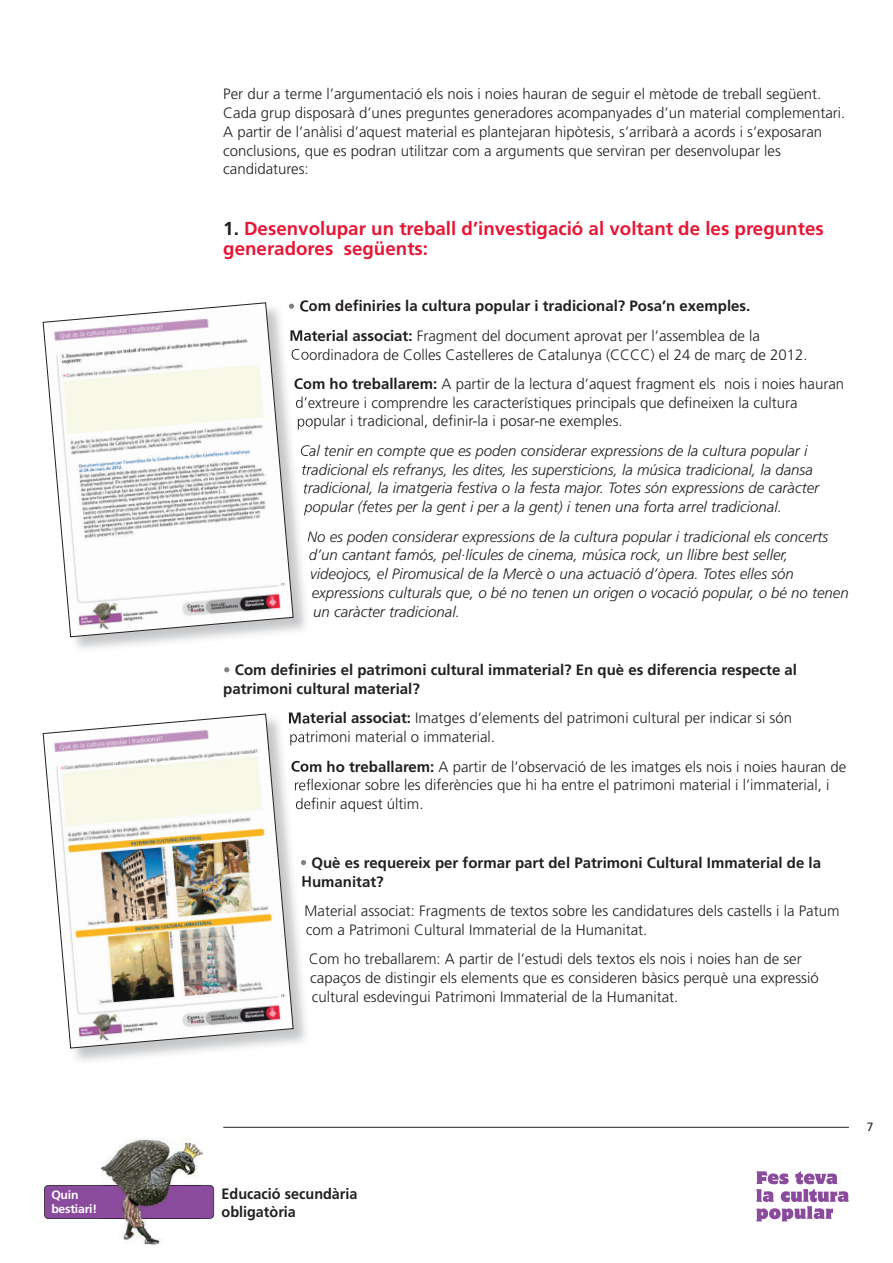
<style>
.page{position:relative;width:893px;height:1263px;background:#fff}
.page>*{position:absolute;margin:0;border:0;box-sizing:border-box;transform-origin:0 0}
.t1{font:700 18.75px/20.2px "Frutiger LT Std";color:#e51836}
.t2{font:300 15px/18.8px "Frutiger LT Std";color:#231f20}
.t3{font:italic 300 15px/18.8px "Frutiger LT Std";color:#231f20}
.t4{font:700 15px/18.8px "Frutiger LT Std";color:#231f20}
.t5{font:700 15px/18px "Frutiger LT Std";color:#231f20;scale:.96 1}
.t6{font:700 12px/13.5px "Frutiger LT Std";letter-spacing:-.02em;color:#fff}
.t7{font:12px "Frutiger LT Std";color:#231f20}
.s1{color:#231f20}
.s2{color:#808285}
.s3{font-weight:300}
.s4{font-weight:700}
</style>
<div class="page">
<svg style="left:756px;top:1171px;width:93px;height:50px"></svg>
<hr style="left:223px;top:1127px;width:626px;height:1px;background:#231f20">
<svg style="left:44px;top:1185px;width:170px;height:34px;background:#864a96"></svg>
<img style="left:101px;top:1138px;width:102px;height:47px">
<img style="left:101px;top:1218px;width:102px;height:27px">
<img style="left:101px;top:1185px;width:102px;height:33px">
<img style="left:300px;top:303px;width:10px;height:9px">
<img style="left:294px;top:330px;width:16px;height:11px">
<img style="left:294px;top:348px;width:16px;height:12px">
<img style="left:294px;top:378px;width:16px;height:11px">
<img style="left:296px;top:396px;width:14px;height:12px">
<img style="left:298px;top:418px;width:12px;height:12px">
<img style="left:301px;top:445px;width:9px;height:11px">
<img style="left:302px;top:464px;width:8px;height:11px">
<img style="left:304px;top:483px;width:6px;height:11px">
<img style="left:304px;top:504px;width:6px;height:11px">
<svg style="left:308px;top:531px;width:2px;height:29px"></svg>
<svg style="left:43px;top:302px;width:251px;height:335px"></svg>
<img style="left:70px;top:723px;width:240px;height:338px">
<img style="left:294px;top:714px;width:16px;height:9px">
<img style="left:294px;top:731px;width:16px;height:14px">
<img style="left:294px;top:760px;width:16px;height:12px">
<img style="left:295px;top:779px;width:15px;height:14px">
<img style="left:296px;top:798px;width:14px;height:14px">
<svg style="left:301px;top:860px;width:5px;height:5px"></svg>
<img style="left:307px;top:856px;width:3px;height:15px">
<svg style="left:302px;top:875px;width:8px;height:12px"></svg>
<img style="left:306px;top:905px;width:4px;height:14px">
<svg style="left:306px;top:923px;width:4px;height:12px"></svg>
<img style="left:43px;top:714px;width:251px;height:334px">
<p class="t6" style="left:51px;top:1188px;width:47px">Quin bestiari!</p>
<p class="t2" style="left:223px;top:85px;width:624px">Per dur a terme l’argumentació els nois i noies hauran de seguir el mètode de treball següent.<br>Cada grup disposarà d’unes preguntes generadores acompanyades d’un material complementari.<br>A partir de l’anàlisi d’aquest material es plantejaran hipòtesis, s’arribarà a acords i s’exposaran conclusions, que es podran utilitzar com a arguments que serviran per desenvolupar les candidatures:</p>
<p class="t1" style="left:223px;top:218px;width:602px"><span class="s1">1.</span> Desenvolupar un treball d’investigació al voltant de les preguntes generadores següents:</p>
<p class="t4" style="left:288px;top:292px;width:474px;line-height:29.4px"><span class="s2">•</span> Com definiries la cultura popular i tradicional? Posa’n exemples.<br>Material associat: <span class="s3">Fragment del document aprovat per l’assemblea de la</span></p>
<p class="t2" style="left:291px;top:340px;width:555px;line-height:29.4px">Coordinadora de Colles Castelleres de Catalunya (CCCC) el 24 de març de 2012.<br><span class="s4">Com ho treballarem:</span> A partir de la lectura d’aquest fragment els nois i noies hauran</p>
<p class="t2" style="left:295px;top:393px;width:504px">d’extreure i comprendre les característiques principals que defineixen la cultura popular i tradicional, definir-la i posar-ne exemples.</p>
<p class="t3" style="left:300px;top:441px;width:521px">Cal tenir en compte que es poden considerar expressions de la cultura popular i tradicional els refranys, les dites, les supersticions, la música tradicional, la dansa tradicional, la imatgeria festiva o la festa major. Totes són expressions de caràcter popular (fetes per la gent i per a la gent) i tenen una forta arrel tradicional.</p>
<p class="t3" style="left:307px;top:527px;width:522px">No es poden considerar expressions de la cultura popular i tradicional els concerts</p>
<p class="t3" style="left:309px;top:546px;width:481px">d’un cantant famós, pel·lícules de cinema, música rock, un llibre best seller,</p>
<p class="t3" style="left:310px;top:565px;width:485px">videojocs, el Piromusical de la Mercè o una actuació d’òpera. Totes elles són</p>
<p class="t3" style="left:312px;top:583px;width:538px">expressions culturals que, o bé no tenen un origen o vocació popular, o bé no tenen</p>
<p class="t3" style="left:313px;top:602px;width:148px">un caràcter tradicional.</p>
<p class="t4" style="left:223px;top:661px;width:575px"><span class="s2">•</span> Com definiries el patrimoni cultural immaterial? En què es diferencia respecte al patrimoni cultural material?</p>
<p class="t2" style="left:288px;top:709px;width:506px"><span class="s4">Material associat:</span> Imatges d’elements del patrimoni cultural per indicar si són patrimoni material o immaterial.</p>
<p class="t2" style="left:291px;top:757px;width:557px"><span class="s4">Com ho treballarem:</span> A partir de l’observació de les imatges els nois i noies hauran de reflexionar sobre les diferències que hi ha entre el patrimoni material i l’immaterial, i definir aquest últim.</p>
<p class="t4" style="left:300px;top:853px;width:523px"><span class="s2">•</span> Què es requereix per formar part del Patrimoni Cultural Immaterial de la<br>Humanitat?</p>
<p class="t2" style="left:304px;top:902px;width:537px">Material associat: Fragments de textos sobre les candidatures dels castells i la Patum com a Patrimoni Cultural Immaterial de la Humanitat.</p>
<p class="t2" style="left:309px;top:950px;width:511px">Com ho treballarem: A partir de l’estudi dels textos els nois i noies han de ser capaços de distingir els elements que es consideren bàsics perquè una expressió cultural esdevingui Patrimoni Immaterial de la Humanitat.</p>
<p class="t5" style="left:222px;top:1185px;width:143px">Educació secundària obligatòria</p>
<p class="t7" style="left:867px;top:1120px;width:8px">7</p>
</div>
